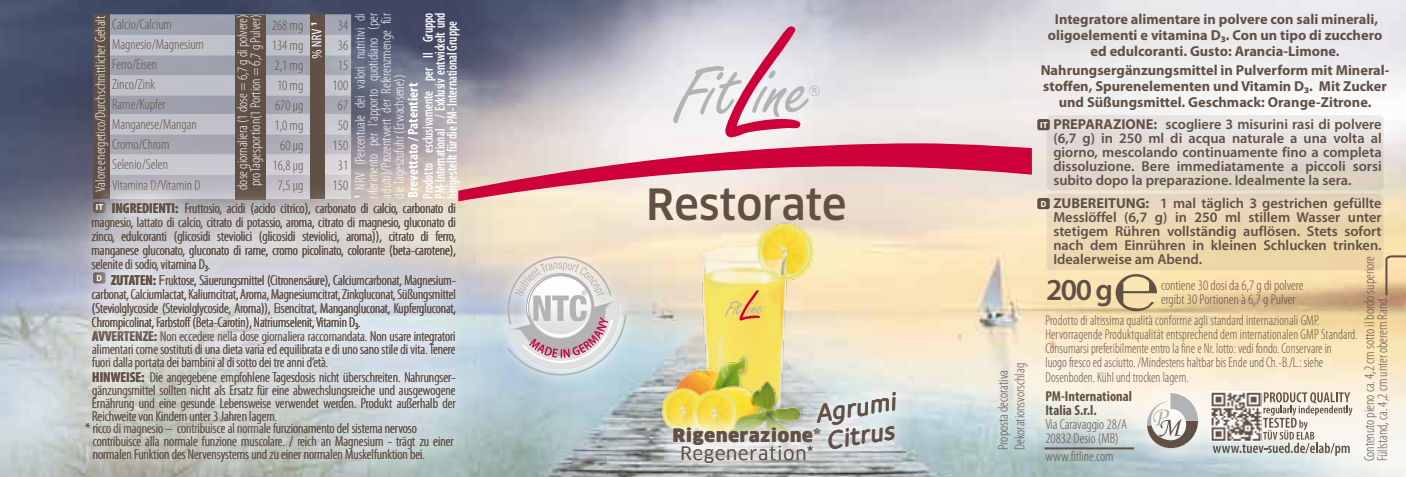
<style>
.page{position:relative;width:1406px;height:477px;background:#fff}
.page>*{position:absolute;margin:0;border:0;box-sizing:border-box;transform-origin:0 0}
.t1{font:500 42px "Clan Pro";color:#615046}
.t2{font:600 30.6px "Myriad Pro";color:#615046}
.t3{font:italic 800 28px/28px "Speak OT";color:#615046}
.t4{font:900 17.8px "Clan Pro";letter-spacing:.05em;color:#615046}
.t5{font:17.8px "Clan Pro";letter-spacing:.05em;color:#615046}
.t6{font:300 condensed 14.4px/20px "Myriad Pro";color:#615046}
.t7{font:600 14.4px/14px "Myriad Pro";color:#615046;text-align:justify}
.t8{font:700 14.4px/16px "Myriad Pro";color:#615046;text-align:center}
.t9{font:300 condensed 14.4px/13px "Myriad Pro";color:#fff;text-align:justify}
.t10{font:300 condensed 14.4px/14.4px "Myriad Pro";color:#615046;scale:.93 1}
.t11{font:300 condensed 14.4px/14.4px "Myriad Pro";color:#615046;scale:.92 1}
.t12{font:600 condensed 14.4px/12px "Myriad Pro";color:#fff;text-align:justify;scale:.85 1}
.t13{font:700 condensed 14.4px/14px "Myriad Pro";color:#615046}
.t14{font:700 condensed 14.4px "Myriad Pro";color:#fff}
.t15{font:700 8.8px "Myriad Pro";color:#fff}
.t16{font:700 8.8px "Myriad Pro";color:#fff;scale:.91 1}
.s1{font-weight:700}
.s2{font-stretch:normal}
</style>
<div class="page">
<img style="left:0;top:0;width:1406px;height:476px">
<svg style="left:1384px;top:254px;width:22px;height:43px"></svg>
<div style="left:1047px;top:115px;width:337px;height:75px;background:linear-gradient(to bottom,#e9e7e9,#dad0c2);border-radius:5px"></div>
<div style="left:1047px;top:193px;width:337px;height:77px;background:linear-gradient(to bottom,#e5d7bf,#edd6a3);border-radius:5px"></div>
<div style="left:1037px;top:119px;width:13px;height:11px;background:#615046;border-radius:2px"></div>
<div style="left:1037px;top:198px;width:13px;height:11px;background:#615046;border-radius:2px"></div>
<svg style="left:673px;top:26px;width:147px;height:112px"></svg>
<img style="left:672px;top:201px;width:164px;height:151px">
<svg style="left:1116px;top:274px;width:41px;height:37px"></svg>
<svg style="left:458px;top:143px;width:574px;height:58px"></svg>
<svg style="left:725px;top:290px;width:40px;height:30px"></svg>
<img style="left:625px;top:321px;width:203px;height:139px">
<img style="left:630px;top:322px;width:193px;height:128px">
<hr style="left:1044px;top:447px;width:90px;height:2px;background:#615046">
<img style="left:491px;top:240px;width:152px;height:151px">
<svg style="left:506px;top:254px;width:120px;height:123px"></svg>
<img style="left:643px;top:396px;width:88px;height:80px">
<img style="left:731px;top:352px;width:258px;height:124px">
<svg style="left:109px;top:14px;width:242px;height:140px;fill:#a1a3b0"></svg>
<svg style="left:109px;top:154px;width:242px;height:16px"></svg>
<div style="left:109px;top:114px;width:242px;height:20px;background:#c3c3ca"></div>
<div style="left:109px;top:75px;width:242px;height:21px;background:#c0c1c9"></div>
<div style="left:93px;top:14px;width:16px;height:185px;background:#615046"></div>
<div style="left:235px;top:15px;width:31px;height:184px;background:#615046"></div>
<div style="left:310px;top:14px;width:14px;height:185px;background:#615046"></div>
<svg style="left:109px;top:23px;width:242px;height:35px"></svg>
<img style="left:62px;top:373px;width:426px;height:91px">
<img style="left:55px;top:391px;width:431px;height:85px">
<img style="left:62px;top:170px;width:426px;height:203px">
<img style="left:1117px;top:362px;width:111px;height:114px">
<svg style="left:1147px;top:392px;width:51px;height:56px"></svg>
<img style="left:1211px;top:391px;width:50px;height:50px">
<svg style="left:1213px;top:392px;width:139px;height:63px"></svg>
<p class="t9" style="left:94px;top:191px;width:177px;rotate:-90deg">Valore energetico/Durchschnittlicher Gehalt</p>
<p class="t6" style="left:112px;top:14px;width:93px">Calcio/Calcium<br>Magnesio/Magnesium<br>Ferro/Eisen<br>Zinco/Zink<br>Rame/Kupfer<br>Manganese/Mangan<br>Cromo/Chrom<br>Selenio/Selen</p>
<p class="t6" style="left:112px;top:174px;width:90px">Vitamina D/Vitamin D</p>
<p class="t9" style="left:354px;top:198px;width:187px;rotate:-90deg"><sup>1</sup> NRV (Percentuale dei valori nutritivi di riferimento per l’apporto quotidiano (per adulti)/Prozentwert der Referenzmenge für die Tageszufuhr (Erwachsene))</p>
<p class="t12" style="left:422px;top:198px;width:220px;rotate:-90deg">Prodotto esclusivamente per Il Gruppo PM-International / Exklusiv entwickelt und hergestellt für die PM- International Gruppe</p>
<p class="t9" style="left:236px;top:190px;width:177px;rotate:-90deg">dose giornaliera (1 dose = 6,7 g di polvere)</p>
<p class="t9" style="left:249px;top:186px;width:173px;rotate:-90deg">pro Tagesportion(1 Portion = 6,7 g Pulver)</p>
<p class="t6" style="left:333px;top:15px;width:17px;text-align:center">34<br>36<br>15<br>100<br>67<br>50<br>150<br>31<br>150</p>
<p class="t6" style="left:272px;top:15px;width:33px;text-align:center">268 mg<br>134 mg<br>2,1 mg<br>10 mg<br>670 µg<br>1,0 mg<br>60 µg<br>16,8 µg</p>
<p class="t14" style="left:404px;top:197px;width:116px;rotate:-90deg">Brevettato / Patentiert</p>
<p class="t6" style="left:278px;top:175px;width:27px">7,5 µg</p>
<p class="t6" style="left:92px;top:201px;width:366px;line-height:14px;text-align:justify;text-indent:20px"><span class="s1">INGREDIENTI:</span> Fruttosio, acidi (acido citrico), carbonato di calcio, carbonato di magnesio, lattato di calcio, citrato di potassio, aroma, citrato di magnesio, gluconato di zinco, edulcoranti (glicosidi steviolici (glicosidi steviolici, aroma)), citrato di ferro, manganese gluconato, gluconato di rame, cromo picolinato, colorante (beta-carotene), selenite di sodio, vitamina D3.</p>
<p class="t6" style="left:92px;top:273px;width:366px;line-height:14px;text-align:justify;text-indent:19px"><span class="s1">ZUTATEN:</span> <span class="s2">F</span>ruktose, Säuerungsmittel (Citronensäure), Calciumcarbonat, Magnesium&shy;carbonat, Calciumlactat, Kaliumcitrat, Aroma, Magnesiumcitrat, Zinkgluconat, Süßungsmittel (Steviolglycoside (Steviolglycoside, Aroma)), Eisencitrat, Mangangluconat, Kupfergluconat, Chrompicolinat, Farbstoff (Beta-Carotin), Natriumselenit, Vitamin D3.</p>
<p class="t15" style="left:96px;top:201px;width:9px">IT</p>
<p class="t16" style="left:96px;top:272px;width:8px">D</p>
<p class="t6" style="left:92px;top:329px;width:365px;line-height:13px;text-align:justify"><span class="s1">AVVERTENZE:</span> Non eccedere nella dose giornaliera raccomandata. Non usare integratori alimentari come sostituti di una dieta varia ed equilibrata e di uno sano stile di vita. Tenere fuori dalla portata dei bambini al di sotto dei tre anni d’età.</p>
<p class="t6" style="left:92px;top:370px;width:365px;line-height:13px;text-align:justify"><span class="s1">HINWEISE:</span> Die angegebene empfohlene Tagesdosis nicht überschreiten. Nahrungser&shy;gänzungsmittel sollten nicht als Ersatz für eine abwechslungsreiche und ausgewogene Ernährung und eine gesunde Lebensweise verwendet werden. Produkt außerhalb der Reichweite von Kindern unter 3 Jahren lagern.</p>
<p class="t6" style="left:169px;top:379px;width:6px">ll</p>
<p class="t6" style="left:169px;top:379px;width:6px">ll</p>
<p class="t6" style="left:93px;top:421px;width:362px;line-height:13px;text-indent:-8px">* ricco di magnesio – contribuisce al normale funzionamento del sistema nervoso contribuisce alla normale funzione muscolare. / reich an Magnesium - trägt zu einer normalen Funktion des Nervensystems und zu einer normalen Muskelfunktion bei.</p>
<h1 class="t1" style="left:646px;top:180px;width:202px">Restorate</h1>
<h3 class="t3" style="left:813px;top:399px;width:83px;rotate:-9deg">Agrumi<br>Citrus</h3>
<p class="t4" style="left:673px;top:424px;width:149px">Rigenerazione*</p>
<p class="t5" style="left:680px;top:442px;width:135px">Regeneration*</p>
<p class="t6" style="left:994px;top:449px;width:88px;line-height:16.8px;rotate:-90deg">Proposta decorativa<br>Dekorationsvorschlag</p>
<p class="t8" style="left:1048px;top:10px;width:336px">Integratore alimentare in polvere con sali minerali, oligoelementi e vitamina D3. Con un tipo di zucchero ed edulcoranti. Gusto: Arancia-Limone.</p>
<p class="t8" style="left:1041px;top:62px;width:350px">Nahrungsergänzungsmittel in Pulverform mit Mineral&shy;stoffen, Spurenelementen und Vitamin D3. Mit Zucker und Süßungsmittel. Geschmack: Orange-Zitrone.</p>
<p class="t7" style="left:1053px;top:117px;width:330px"><span class="s1">PREPARAZIONE:</span> scogliere 3 misurini rasi di polvere (6,7 g) in 250 ml di acqua naturale a una volta al giorno, mescolando continuamente fino a completa dissoluzione. Bere immediatamente a piccoli sorsi subito dopo la preparazione. Idealmente la sera.</p>
<p class="t15" style="left:1040px;top:119px;width:9px">IT</p>
<p class="t7" style="left:1053px;top:196px;width:330px"><span class="s1">ZUBEREITUNG:</span> 1 mal täglich 3 gestrichen gefüllte Messlöffel (6,7 g) in 250 ml stillem Wasser unter stetigem Rühren vollständig auflösen. Stets sofort nach dem Einrühren in kleinen Schlucken trinken.<br>Idealerweise am Abend.</p>
<p class="t16" style="left:1041px;top:198px;width:8px">D</p>
<p class="t6" style="left:1363px;top:461px;width:206px;line-height:13px;rotate:-90deg">Contenuto pieno ca. 4,2 cm sotto il bordo superiore<br>Füllstand, ca. 4,2 cm unter oberem Rand.</p>
<h2 class="t2" style="left:1046px;top:269px;width:68px">200 g</h2>
<p class="t6" style="left:1161px;top:277px;width:144px;line-height:14.4px">contiene 30 dosi da 6,7 g di polvere ergibt 30 Portionen à 6,7 g Pulver</p>
<p class="t11" style="left:1045px;top:312px;width:341px">Prodotto di altissima qualità conforme agli standard internazionali GMP.<br>Hervorragende Produktqualität entsprechend dem internationalen GMP Standard.</p>
<p class="t10" style="left:1045px;top:340px;width:309px">Consumarsi preferibilmente entro la fine e Nr. lotto: vedi fondo. Conservare in luogo fresco ed asciutto. /Mindestens haltbar bis Ende und Ch.-B./L.: siehe<br>Dosenboden. Kühl und trocken lagern.</p>
<p class="t13" style="left:1045px;top:388px;width:88px">PM-International<br>Italia S.r.l.</p>
<p class="t6" style="left:1045px;top:417px;width:83px;line-height:14px">Via Caravaggio 28/A<br>20832 Desio (MB)</p>
<p class="t6" style="left:1045px;top:446px;width:70px">www.fitline.com</p>
</div>
